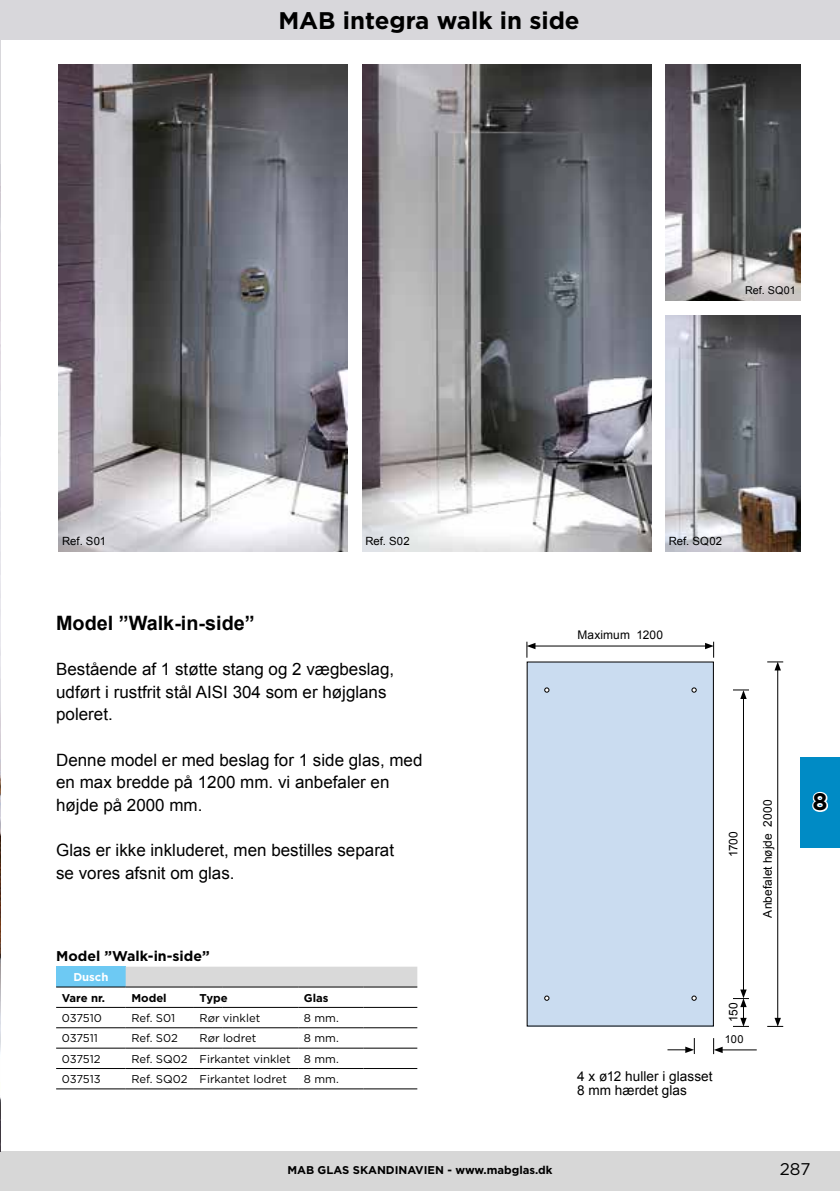
<style>
.page{position:relative;width:840px;height:1191px;background:#fff}
.page>*{position:absolute;margin:0;border:0;box-sizing:border-box;transform-origin:0 0}
.t1{font:700 24px "Gotham";color:#000}
.t2{font:700 19.8px "Arial";color:#000}
.t3{font:17px/22.6px "Arial";color:#000}
.t4{font:17px "Gotham";color:#000}
.t5{font:700 14.2px "Gotham";color:#000}
.t6{font:13.6px/13.6px "Arial";letter-spacing:.005em;color:#000}
.t7{font:12px "Arial";letter-spacing:.01em;color:#000}
.t8{font:11.4px "Gotham";color:#000}
.t9{font:11.4px "Arial";letter-spacing:.005em;color:#000}
.t10{font:700 11.4px "Gotham";color:#000}
.t11{font:700 11.4px "Gotham";color:#fff}
.t12{font:700 11.2px "Gotham";color:#000}
.t13{font:11px "Arial";color:#000}
.t14{font:10.8px "Arial";letter-spacing:.005em;color:#000}
</style>
<div class="page">
<div style="left:0;top:1151px;width:839px;height:40px;background:#d7d7d7"></div>
<div style="left:0;top:0;width:839px;height:40px;background:#d8d7db"></div>
<div style="left:799px;top:757px;width:40px;height:90px;background:#008bc5"></div>
<svg style="left:812px;top:791px;width:16px;height:21px"></svg>
<img style="left:0;top:163px;width:1px;height:988px">
<img style="left:59px;top:64px;width:289px;height:487px">
<img style="left:362px;top:64px;width:288px;height:487px">
<img style="left:665px;top:64px;width:134px;height:236px">
<img style="left:665px;top:315px;width:134px;height:236px">
<div style="left:527px;top:662px;width:186px;height:364px;background:#cadcf0"></div>
<svg style="left:544px;top:687px;width:5px;height:5px"></svg>
<svg style="left:691px;top:687px;width:5px;height:5px"></svg>
<svg style="left:544px;top:995px;width:5px;height:5px"></svg>
<svg style="left:691px;top:995px;width:5px;height:5px"></svg>
<hr style="left:533px;top:645px;width:174px;height:1px;background:#000">
<svg style="left:526px;top:641px;width:9px;height:16px"></svg>
<svg style="left:704px;top:643px;width:9px;height:7px"></svg>
<hr style="left:742px;top:696px;width:1px;height:295px;background:#000">
<svg style="left:733px;top:989px;width:15px;height:38px"></svg>
<svg style="left:733px;top:689px;width:15px;height:10px"></svg>
<hr style="left:777px;top:668px;width:1px;height:352px;background:#000">
<svg style="left:767px;top:1017px;width:15px;height:10px"></svg>
<svg style="left:767px;top:661px;width:15px;height:9px"></svg>
<svg style="left:667px;top:1038px;width:27px;height:16px"></svg>
<hr style="left:720px;top:1049px;width:36px;height:1px;background:#000">
<svg style="left:713px;top:1038px;width:9px;height:16px"></svg>
<div style="left:56px;top:966px;width:70px;height:21px;background:#6dc9f3"></div>
<hr style="left:56px;top:986px;width:70px;height:1px;background:#000">
<div style="left:126px;top:966px;width:291px;height:21px;background:#d9d9d9"></div>
<hr style="left:223px;top:986px;width:75px;height:1px;background:#000">
<hr style="left:298px;top:986px;width:65px;height:1px;background:#000">
<hr style="left:363px;top:986px;width:54px;height:1px;background:#000">
<hr style="left:56px;top:1007px;width:70px;height:1px;background:#000">
<hr style="left:126px;top:1007px;width:68px;height:1px;background:#000">
<svg style="left:194px;top:1007px;width:29px;height:1px"></svg>
<hr style="left:223px;top:1007px;width:75px;height:1px;background:#000">
<hr style="left:298px;top:1007px;width:65px;height:1px;background:#000">
<hr style="left:363px;top:1007px;width:54px;height:1px;background:#000">
<hr style="left:56px;top:1027px;width:70px;height:1px;background:#000">
<hr style="left:126px;top:1027px;width:68px;height:1px;background:#000">
<svg style="left:194px;top:1027px;width:29px;height:1px"></svg>
<hr style="left:223px;top:1027px;width:75px;height:1px;background:#000">
<hr style="left:298px;top:1027px;width:65px;height:1px;background:#000">
<hr style="left:363px;top:1027px;width:54px;height:1px;background:#000">
<hr style="left:56px;top:1047px;width:70px;height:1px;background:#000">
<hr style="left:126px;top:1047px;width:68px;height:1px;background:#000">
<svg style="left:194px;top:1047px;width:29px;height:1px"></svg>
<hr style="left:223px;top:1047px;width:75px;height:1px;background:#000">
<hr style="left:298px;top:1047px;width:65px;height:1px;background:#000">
<hr style="left:363px;top:1047px;width:54px;height:1px;background:#000">
<hr style="left:56px;top:1068px;width:70px;height:1px;background:#000">
<hr style="left:126px;top:1068px;width:68px;height:1px;background:#000">
<svg style="left:194px;top:1068px;width:29px;height:1px"></svg>
<hr style="left:223px;top:1068px;width:75px;height:1px;background:#000">
<hr style="left:298px;top:1068px;width:65px;height:1px;background:#000">
<hr style="left:363px;top:1068px;width:54px;height:1px;background:#000">
<hr style="left:56px;top:1088px;width:70px;height:1px;background:#000">
<hr style="left:126px;top:1088px;width:68px;height:1px;background:#000">
<svg style="left:194px;top:1088px;width:29px;height:1px"></svg>
<hr style="left:223px;top:1088px;width:75px;height:1px;background:#000">
<hr style="left:298px;top:1088px;width:65px;height:1px;background:#000">
<hr style="left:363px;top:1088px;width:54px;height:1px;background:#000">
<hr style="left:0;top:0;width:1px;height:163px;background:#d8d7db">
<h1 class="t1" style="left:278px;top:5px;width:303px">MAB integra walk in side</h1>
<p class="t14" style="left:744px;top:283px;width:52px">Ref. SQ01</p>
<p class="t9" style="left:62px;top:533px;width:46px">Ref. S01</p>
<p class="t9" style="left:365px;top:533px;width:46px">Ref. S02</p>
<p class="t9" style="left:668px;top:533px;width:55px">Ref. SQ02</p>
<p class="t2" style="left:56px;top:610px;width:200px">Model ”Walk-in-side”</p>
<p class="t3" style="left:56px;top:658px;width:339px">Bestående af 1 støtte stang og 2 vægbeslag, udført i rustfrit stål AISI 304 som er højglans poleret.</p>
<p class="t3" style="left:56px;top:748px;width:367px">Denne model er med beslag for 1 side glas, med en max bredde på 1200 mm. vi anbefaler en højde på 2000 mm.</p>
<p class="t3" style="left:56px;top:839px;width:339px">Glas er ikke inkluderet, men bestilles separat se vores afsnit om glas.</p>
<p class="t5" style="left:56px;top:946px;width:155px">Model ”Walk-in-side”</p>
<p class="t11" style="left:73px;top:969px;width:37px">Dusch</p>
<p class="t10" style="left:62px;top:990px;width:45px">Vare nr.</p>
<p class="t10" style="left:131px;top:990px;width:37px">Model</p>
<p class="t10" style="left:199px;top:990px;width:30px">Type</p>
<p class="t10" style="left:304px;top:990px;width:26px">Glas</p>
<p class="t8" style="left:62px;top:1010px;width:42px">037510</p>
<p class="t8" style="left:131px;top:1010px;width:45px">Ref. S01</p>
<p class="t8" style="left:199px;top:1010px;width:62px">Rør vinklet</p>
<p class="t8" style="left:304px;top:1010px;width:36px">8 mm.</p>
<p class="t8" style="left:62px;top:1031px;width:38px">037511</p>
<p class="t8" style="left:131px;top:1031px;width:48px">Ref. S02</p>
<p class="t8" style="left:199px;top:1031px;width:58px">Rør lodret</p>
<p class="t8" style="left:304px;top:1031px;width:36px">8 mm.</p>
<p class="t8" style="left:62px;top:1051px;width:40px">037512</p>
<p class="t8" style="left:131px;top:1051px;width:209px">Ref. SQ02 Firkantet vinklet 8 mm.</p>
<p class="t8" style="left:62px;top:1071px;width:41px">037513</p>
<p class="t8" style="left:131px;top:1071px;width:157px">Ref. SQ02 Firkantet lodret</p>
<p class="t8" style="left:304px;top:1071px;width:36px">8 mm.</p>
<p class="t7" style="left:577px;top:627px;width:87px">Maximum 1200</p>
<p class="t7" style="left:725px;top:857px;width:28px;rotate:-90deg">1700</p>
<p class="t7" style="left:759px;top:917px;width:120px;rotate:-90deg">Anbefalet højde 2000</p>
<p class="t6" style="left:576px;top:1069px;width:137px">4 x ø12 huller i glasset<br>8 mm hærdet glas</p>
<p class="t7" style="left:725px;top:1022px;width:21px;rotate:-90deg">150</p>
<p class="t13" style="left:724px;top:1032px;width:20px">100</p>
<h1 class="t1" style="left:812px;top:786px;width:17px">8</h1>
<p class="t12" style="left:287px;top:1162px;width:266px">MAB GLAS SKANDINAVIEN - www.mabglas.dk</p>
<p class="t4" style="left:779px;top:1158px;width:32px">287</p>
</div>
